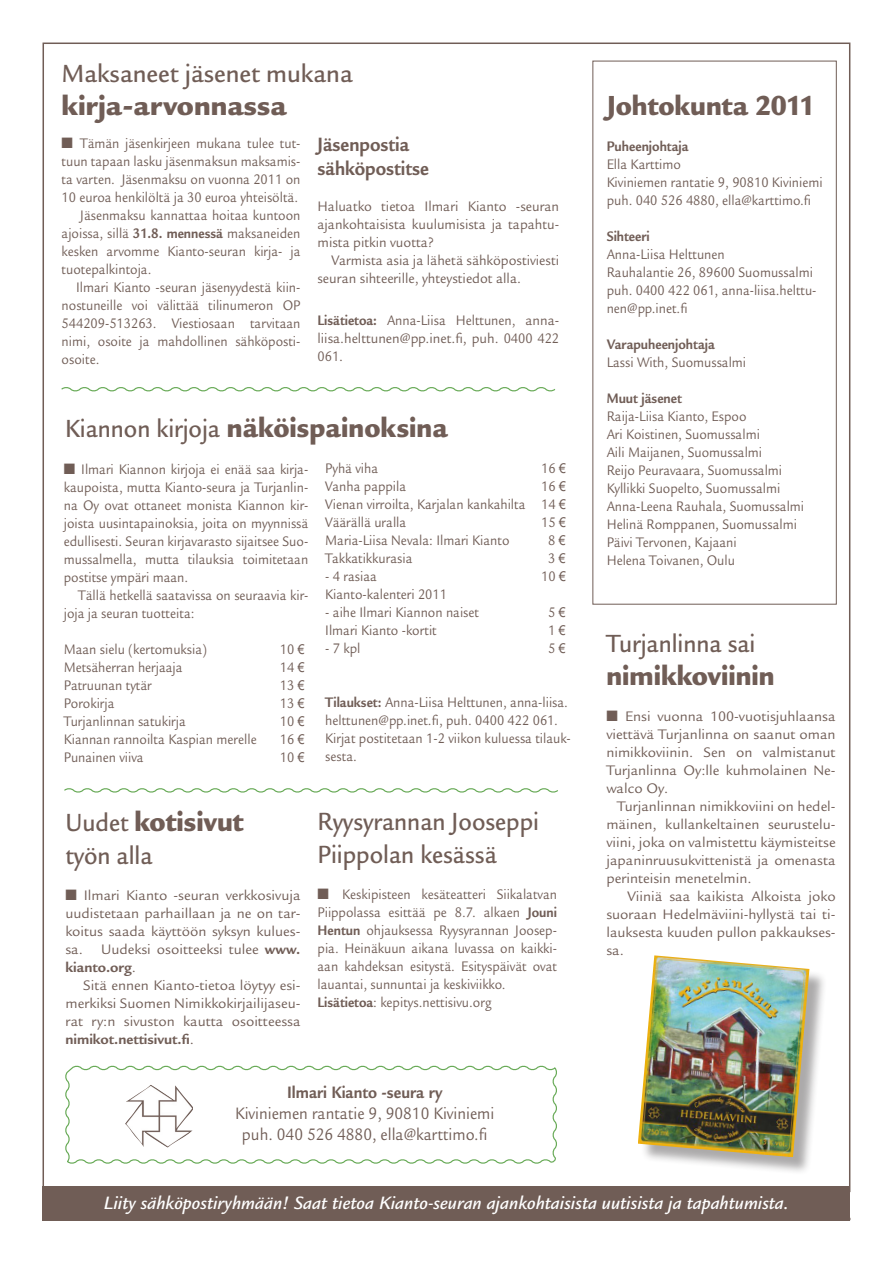
<style>
.page{position:relative;width:893px;height:1263px;background:#fff}
.page>*{position:absolute;margin:0;border:0;box-sizing:border-box;transform-origin:0 0}
.t1{font:900 30px "Legacy Sans";color:#705d56;scale:.9 1}
.t2{font:900 30px "Legacy Sans";color:#705d56;scale:.95 1}
.t3{font:500 27px "Legacy Sans";color:#705d56;scale:.9 1}
.t4{font:500 27px "Legacy Sans";color:#705d56;scale:.95 1}
.t5{font:700 21px "Legacy Sans";color:#705d56;scale:.9 1}
.t6{font:italic 500 19.5px "Legacy Sans";color:#fff}
.t7{font:18px "Legacy Sans";color:#705d56;scale:.9 1}
.t8{font:700 18px "Legacy Sans";color:#705d56;scale:.9 1}
.t9{font:15px/18px "Legacy Sans";color:#705d56;text-align:justify;scale:.9 1}
.t10{font:15px/18px "Legacy Sans";color:#705d56;text-align:justify}
.t11{font:15px/18px "Legacy Sans";color:#705d56;text-align:justify;scale:.94 1}
.t12{font:700 15px "Legacy Sans";color:#705d56;scale:.9 1}
.s1{font-weight:700}
.s2{font-weight:500;font-size:27px}
.s3{font-family:"Arial";font-size:13.5px}
</style>
<div class="page">
<div style="left:592px;top:61px;width:245px;height:543px;border:1px solid #705d56"></div>
<div style="left:43px;top:1186px;width:807px;height:34px;background:#705d56"></div>
<div style="left:640px;top:958px;width:187px;height:217px;background:#231f20;opacity:.38"></div>
<img style="left:638px;top:955px;width:171px;height:202px">
<svg style="left:61px;top:387px;width:495px;height:5px"></svg>
<svg style="left:65px;top:1065px;width:492px;height:99px"></svg>
<svg style="left:64px;top:788px;width:494px;height:5px"></svg>
<p class="t4" style="left:62px;top:58px;width:308px">Maksaneet jäsenet mukana</p>
<p class="t2" style="left:62px;top:87px;width:239px">kirja-arvonnassa</p>
<p class="t5" style="left:317px;top:133px;width:103px">Jäsenpostia</p>
<p class="t5" style="left:317px;top:157px;width:125px">sähköpostitse</p>
<p class="t11" style="left:317px;top:198px;width:259px">Haluatko tietoa Ilmari Kianto -seuran ajankohtaisista kuulumisista ja tapahtu&shy;mista pitkin vuotta?</p>
<p class="t11" style="left:317px;top:252px;width:259px;text-indent:14px">Varmista asia ja lähetä sähköpostiviesti seuran sihteerille, yhteystiedot alla.</p>
<p class="t9" style="left:317px;top:312px;width:270px"><span class="s1">Lisätietoa:</span> Anna-Liisa Helttunen, anna&shy;liisa.helttunen@pp.inet.fi, puh. 0400 422<br>061.</p>
<p class="t9" style="left:62px;top:135px;width:267px;text-indent:19px">Tämän jäsenkirjeen mukana tulee tut&shy;tuun tapaan lasku jäsenmaksun maksamis&shy;ta varten. Jäsenmaksu on vuonna 2011 on 10 euroa henkilöltä ja 30 euroa yhteisöltä.</p>
<p class="t9" style="left:62px;top:207px;width:267px;text-indent:19px">Jäsenmaksu kannattaa hoitaa kuntoon ajoissa, sillä <span class="s1">31.8. mennessä</span> maksaneiden kesken arvomme Kianto-seuran kirja- ja tuotepalkintoja.</p>
<p class="t9" style="left:62px;top:279px;width:267px;text-indent:14px">Ilmari Kianto -seuran jäsenyydestä kiin&shy;nostuneille voi välittää tilinumeron OP 544209-513263. Viestiosaan tarvitaan nimi, osoite ja mahdollinen sähköposti&shy;osoite.</p>
<p class="t1" style="left:65px;top:410px;width:427px"><span class="s2">Kiannon kirjoja</span> näköispainoksina</p>
<p class="t9" style="left:64px;top:460px;width:273px;text-indent:17px">Ilmari Kiannon kirjoja ei enää saa kirja&shy;kaupoista, mutta Kianto-seura ja Turjanlin&shy;na Oy ovat ottaneet monista Kiannon kir&shy;joista uusintapainoksia, joita on myynnissä edullisesti. Seuran kirjavarasto sijaitsee Suo&shy;mussalmella, mutta tilauksia toimitetaan postitse ympäri maan.</p>
<p class="t9" style="left:64px;top:586px;width:273px;text-indent:15px">Tällä hetkellä saatavissa on seuraavia kir&shy;joja ja seuran tuotteita:</p>
<p class="t9" style="left:64px;top:640px;width:161px">Maan sielu (kertomuksia)</p>
<p class="t9" style="left:280px;top:640px;width:29px">10 <span class="s3">€</span></p>
<p class="t9" style="left:64px;top:658px;width:133px">Metsäherran herjaaja</p>
<p class="t9" style="left:280px;top:658px;width:29px">14 <span class="s3">€</span></p>
<p class="t9" style="left:64px;top:676px;width:99px">Patruunan tytär</p>
<p class="t9" style="left:280px;top:676px;width:29px">13 <span class="s3">€</span></p>
<p class="t9" style="left:64px;top:694px;width:58px">Porokirja</p>
<p class="t9" style="left:280px;top:694px;width:29px">13 <span class="s3">€</span></p>
<p class="t9" style="left:64px;top:712px;width:137px">Turjanlinnan satukirja</p>
<p class="t9" style="left:280px;top:712px;width:29px">10 <span class="s3">€</span></p>
<p class="t9" style="left:64px;top:730px;width:216px">Kiannan rannoilta Kaspian merelle</p>
<p class="t9" style="left:280px;top:730px;width:29px">16 <span class="s3">€</span></p>
<p class="t9" style="left:64px;top:748px;width:90px">Punainen viiva</p>
<p class="t9" style="left:280px;top:748px;width:29px">10 <span class="s3">€</span></p>
<p class="t9" style="left:325px;top:459px;width:60px">Pyhä viha</p>
<p class="t9" style="left:541px;top:459px;width:29px">16 <span class="s3">€</span></p>
<p class="t9" style="left:325px;top:477px;width:91px">Vanha pappila</p>
<p class="t9" style="left:325px;top:477px;width:269px;text-align:right">16 <span class="s3">€<br></span>Vienan virroilta, Karjalan kankahilta 14 <span class="s3">€</span></p>
<p class="t9" style="left:325px;top:513px;width:91px">Väärällä uralla</p>
<p class="t9" style="left:541px;top:513px;width:29px">15 <span class="s3">€</span></p>
<p class="t9" style="left:325px;top:531px;width:206px">Maria-Liisa Nevala: Ilmari Kianto</p>
<p class="t9" style="left:548px;top:531px;width:21px">8 <span class="s3">€</span></p>
<p class="t9" style="left:325px;top:549px;width:98px">Takkatikkurasia</p>
<p class="t9" style="left:548px;top:549px;width:21px">3 <span class="s3">€</span></p>
<p class="t9" style="left:325px;top:567px;width:59px">- 4 rasiaa</p>
<p class="t9" style="left:541px;top:567px;width:29px">10 <span class="s3">€</span></p>
<p class="t9" style="left:325px;top:585px;width:137px">Kianto-kalenteri 2011</p>
<p class="t9" style="left:325px;top:603px;width:172px">- aihe Ilmari Kiannon naiset</p>
<p class="t9" style="left:548px;top:603px;width:21px">5 <span class="s3">€</span></p>
<p class="t9" style="left:325px;top:621px;width:125px">Ilmari Kianto -kortit</p>
<p class="t9" style="left:548px;top:621px;width:21px">1 <span class="s3">€</span></p>
<p class="t9" style="left:325px;top:639px;width:41px">- 7 kpl</p>
<p class="t9" style="left:548px;top:639px;width:21px">5 <span class="s3">€</span></p>
<p class="t9" style="left:325px;top:693px;width:271px"><span class="s1">Tilaukset:</span> Anna-Liisa Helttunen, anna-liisa.</p>
<p class="t9" style="left:325px;top:711px;width:260px">helttunen@pp.inet.fi, puh. 0400 422 061.</p>
<p class="t9" style="left:325px;top:729px;width:274px">Kirjat postitetaan 1-2 viikon kuluessa tilauk-</p>
<p class="t9" style="left:325px;top:747px;width:37px">sesta.</p>
<p class="t1" style="left:65px;top:803px;width:199px"><span class="s2">Uudet</span> kotisivut</p>
<p class="t3" style="left:65px;top:840px;width:98px">työn alla</p>
<p class="t10" style="left:65px;top:886px;width:237px;text-indent:18px">Ilmari Kianto -seuran verkkosivuja uudistetaan parhaillaan ja ne on tar&shy;koitus saada käyttöön syksyn kulues&shy;sa. Uudeksi osoitteeksi tulee <span class="s1">www. kianto.org</span>.</p>
<p class="t10" style="left:65px;top:976px;width:237px;text-indent:18px">Sitä ennen Kianto-tietoa löytyy esi&shy;merkiksi Suomen Nimikkokirjailijaseu&shy;rat ry:n sivuston kautta osoitteessa <span class="s1">nimikot.nettisivut.fi</span>.</p>
<p class="t3" style="left:317px;top:806px;width:248px">Ryysyrannan Jooseppi</p>
<p class="t3" style="left:317px;top:839px;width:201px">Piippolan kesässä</p>
<p class="t9" style="left:317px;top:885px;width:268px;text-indent:25px">Keskipisteen kesäteatteri Siikalatvan Piippolassa esittää pe 8.7. alkaen <span class="s1">Jouni Hentun</span> ohjauksessa Ryysyrannan Joosep&shy;pia. Heinäkuun aikana luvassa on kaikki&shy;aan kahdeksan esitystä. Esityspäivät ovat lauantai, sunnuntai ja keskiviikko.</p>
<p class="t9" style="left:317px;top:993px;width:195px"><span class="s1">Lisätietoa</span>: kepitys.nettisivu.org</p>
<p class="t8" style="left:287px;top:1082px;width:174px">Ilmari Kianto -seura ry</p>
<p class="t7" style="left:235px;top:1103px;width:290px">Kiviniemen rantatie 9, 90810 Kiviniemi</p>
<p class="t7" style="left:242px;top:1124px;width:274px">puh. 040 526 4880, ella@karttimo.fi</p>
<p class="t1" style="left:607px;top:88px;width:232px">Johtokunta 2011</p>
<p class="t12" style="left:607px;top:138px;width:92px">Puheenjohtaja</p>
<p class="t9" style="left:607px;top:156px;width:84px">Ella Karttimo</p>
<p class="t9" style="left:607px;top:174px;width:242px">Kiviniemen rantatie 9, 90810 Kiviniemi</p>
<p class="t9" style="left:607px;top:192px;width:229px">puh. 040 526 4880, ella@karttimo.fi</p>
<p class="t12" style="left:607px;top:228px;width:49px">Sihteeri</p>
<p class="t9" style="left:607px;top:246px;width:133px">Anna-Liisa Helttunen</p>
<p class="t9" style="left:607px;top:264px;width:231px">Rauhalantie 26, 89600 Suomussalmi</p>
<p class="t9" style="left:607px;top:282px;width:235px">puh. 0400 422 061, anna-liisa.helttu&shy;nen@pp.inet.fi</p>
<p class="t12" style="left:607px;top:336px;width:122px">Varapuheenjohtaja</p>
<p class="t9" style="left:607px;top:354px;width:157px">Lassi With, Suomussalmi</p>
<p class="t12" style="left:607px;top:390px;width:85px">Muut jäsenet</p>
<p class="t9" style="left:607px;top:408px;width:157px">Raija-Liisa Kianto, Espoo</p>
<p class="t9" style="left:607px;top:426px;width:172px">Ari Koistinen, Suomussalmi</p>
<p class="t9" style="left:607px;top:444px;width:174px">Aili Maijanen, Suomussalmi</p>
<p class="t9" style="left:607px;top:462px;width:196px">Reijo Peuravaara, Suomussalmi</p>
<p class="t9" style="left:607px;top:480px;width:195px">Kyllikki Suopelto, Suomussalmi</p>
<p class="t9" style="left:607px;top:498px;width:221px">Anna-Leena Rauhala, Suomussalmi</p>
<p class="t9" style="left:607px;top:516px;width:213px">Helinä Romppanen, Suomussalmi</p>
<p class="t9" style="left:607px;top:534px;width:146px">Päivi Tervonen, Kajaani</p>
<p class="t9" style="left:607px;top:552px;width:144px">Helena Toivanen, Oulu</p>
<p class="t3" style="left:606px;top:628px;width:167px">Turjanlinna sai</p>
<p class="t1" style="left:606px;top:658px;width:188px">nimikkoviinin</p>
<p class="t10" style="left:606px;top:708px;width:231px;text-indent:19px">Ensi vuonna 100-vuotisjuhlaansa viettävä Turjanlinna on saanut oman nimikkoviinin. Sen on valmistanut Turjanlinna Oy:lle kuhmolainen Ne&shy;walco Oy.</p>
<p class="t10" style="left:606px;top:798px;width:231px;text-indent:11px">Turjanlinnan nimikkoviini on hedel&shy;mäinen, kullankeltainen seurustelu&shy;viini, joka on valmistettu käymisteitse japaninruusukvittenistä ja omenasta perinteisin menetelmin.</p>
<p class="t10" style="left:606px;top:888px;width:231px;text-indent:21px">Viiniä saa kaikista Alkoista joko suoraan Hedelmäviini-hyllystä tai ti&shy;lauksesta kuuden pullon pakkaukses&shy;sa.</p>
<p class="t6" style="left:104px;top:1192px;width:687px">Liity sähköpostiryhmään! Saat tietoa Kianto-seuran ajankohtaisista uutisista ja tapahtumista.</p>
</div>
